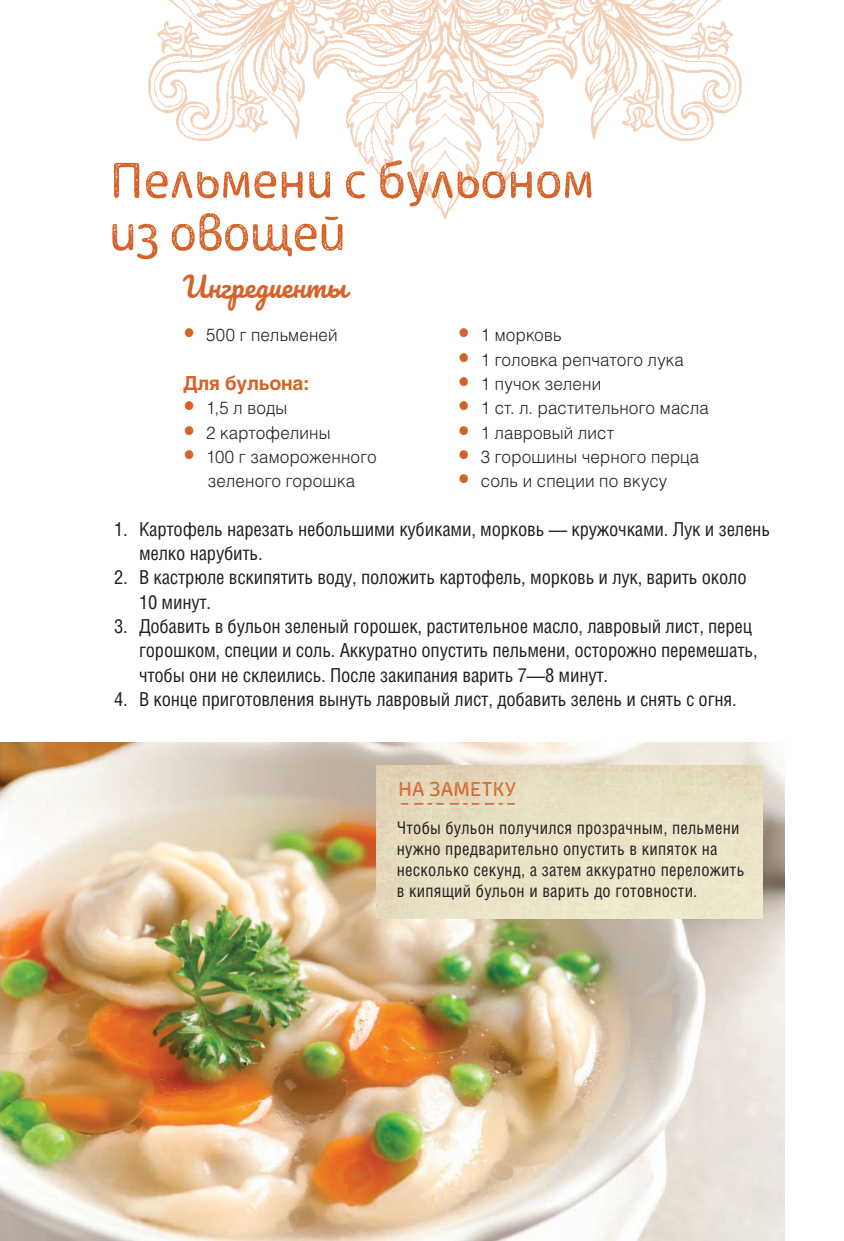
<style>
.page{position:relative;width:844px;height:1241px;background:#fff}
.page>*{position:absolute;margin:0;border:0;box-sizing:border-box;transform-origin:0 0}
.t1{font:52.5px/52.5px "Ossem Rust";letter-spacing:-.005em;color:#d56329}
.t2{font:28px "Pacifico";color:#d56329}
.t3{font:21px "Ossem Rust";letter-spacing:-.01em;color:#d56329}
.t4{font:19.25px/24.3px "Helios Cond";letter-spacing:-.01em;color:#231f20}
.t5{font:700 19.25px "Helios";letter-spacing:-.01em;color:#d56329}
.t6{font:300 17.5px/24.3px "Helios";letter-spacing:.01em;color:#231f20;scale:.96 1}
.t7{font:17.5px/21px "Helios Cond";letter-spacing:.015em;color:#231f20}
</style>
<div class="page">
<img style="left:148px;top:0;width:594px;height:219px">
<img style="left:0;top:742px;width:784px;height:498px">
<img style="left:377px;top:765px;width:385px;height:153px">
<svg style="left:399px;top:803px;width:115px;height:1px"></svg>
<h1 class="t1" style="left:109px;top:155px;width:486px">Пельмени с бульоном из овощей</h1>
<h2 class="t2" style="left:183px;top:272px;width:165px">Ингредиенты</h2>
<p class="t6" style="left:206px;top:322px;width:139px">500 г пельменей</p>
<p class="t5" style="left:183px;top:372px;width:128px">Для бульона:</p>
<p class="t6" style="left:206px;top:395px;width:179px">1,5 л воды<br>2 картофелины<br>100 г замороженного зеленого горошка</p>
<p class="t4" style="left:139px;top:516px;width:632px;text-indent:-25px">1. Картофель нарезать небольшими кубиками, морковь — кружочками. Лук и зелень мелко нарубить.</p>
<p class="t4" style="left:139px;top:565px;width:609px;text-indent:-25px">2. В кастрюле вскипятить воду, положить картофель, морковь и лук, варить около<br>10 минут.</p>
<p class="t4" style="left:139px;top:613px;width:620px;text-indent:-25px">3. Добавить в бульон зеленый горошек, растительное масло, лавровый лист, перец горошком, специи и соль. Аккуратно опустить пельмени, осторожно перемешать, чтобы они не склеились. После закипания варить 7—8 минут.</p>
<p class="t4" style="left:114px;top:686px;width:624px">4. В конце приготовления вынуть лавровый лист, добавить зелень и снять с огня.</p>
<p class="t6" style="left:480px;top:322px;width:239px">1 морковь<br>1 головка репчатого лука<br>1 пучок зелени<br>1 ст. л. растительного масла<br>1 лавровый лист<br>3 горошины черного перца соль и специи по вкусу</p>
<p class="t3" style="left:398px;top:776px;width:120px">НА ЗАМЕТКУ</p>
<p class="t7" style="left:397px;top:816px;width:349px">Чтобы бульон получился прозрачным, пельмени нужно предварительно опустить в кипяток на несколько секунд, а затем аккуратно переложить в кипящий бульон и варить до готовности.</p>
</div>
